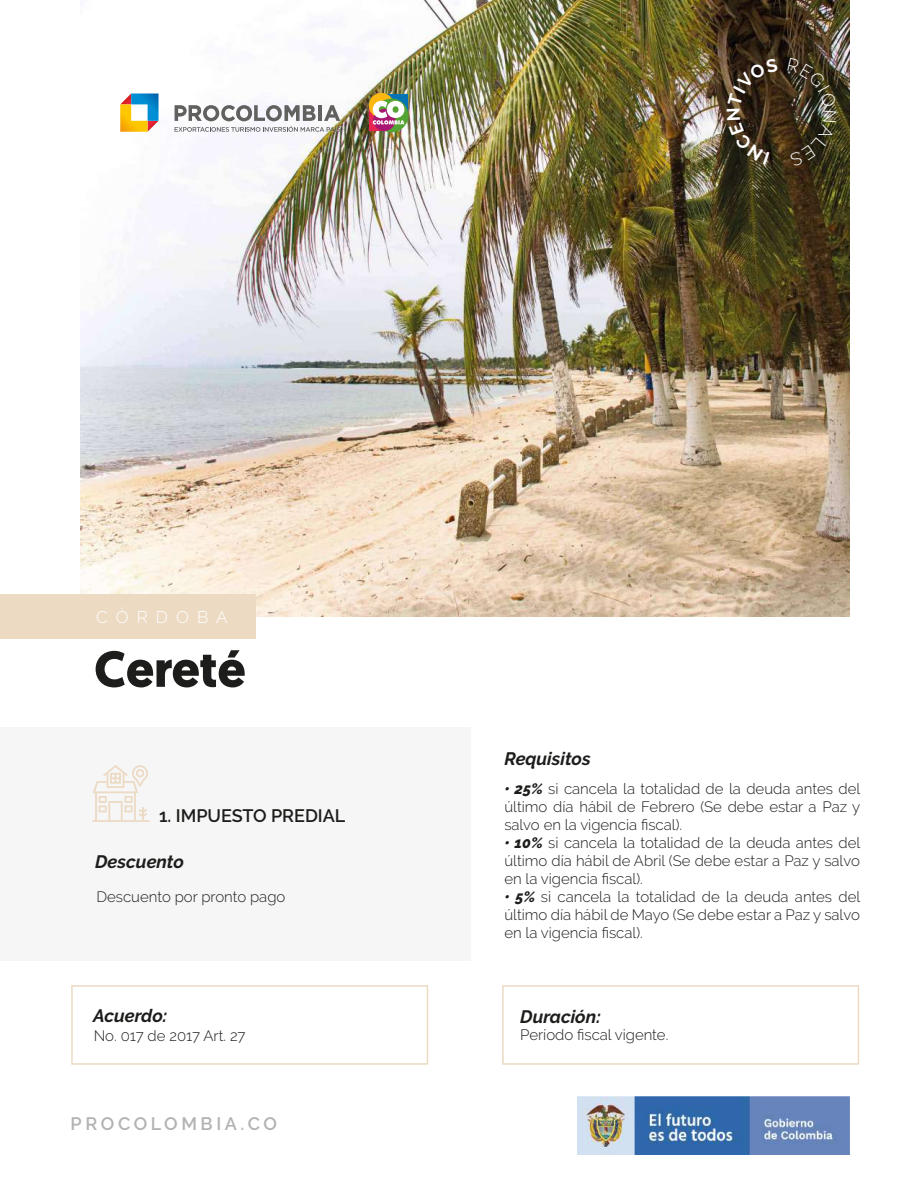
<style>
.page{position:relative;width:918px;height:1188px;background:#fff}
.page>*{position:absolute;margin:0;border:0;box-sizing:border-box;transform-origin:0 0}
.t1{font:700 50.4px "Geomanist";color:#1d1d1b}
.t2{font:italic 700 18px "Raleway";color:#1d1d1b}
.t3{font:600 18px "Raleway";color:#1d1d1b}
.t4{font:600 18px "Raleway";letter-spacing:.2em;color:#b3b2b2}
.t5{font:300 16.95px "Raleway";letter-spacing:.48em;color:#fff}
.t6{font:300 15px/18px "Raleway";color:#1d1d1b;text-align:justify}
.s1{font-weight:800;font-style:italic}
</style>
<div class="page">
<img style="left:80px;top:0;width:769px;height:616px">
<div style="left:0;top:727px;width:470px;height:233px;background:#f6f6f6"></div>
<div style="left:0;top:594px;width:256px;height:45px;background:#ecdac3"></div>
<svg style="left:120px;top:93px;width:39px;height:39px"></svg>
<svg style="left:175px;top:105px;width:165px;height:27px"></svg>
<div style="left:369px;top:105px;width:26px;height:26px;background:#e62552"></div>
<div style="left:386px;top:94px;width:22px;height:22px;background:#0574b4"></div>
<div style="left:369px;top:93px;width:25px;height:25px;background:#fbb811;border-radius:50%"></div>
<div style="left:375px;top:99px;width:33px;height:33px;background:#54a433;border-radius:50%"></div>
<div style="left:373px;top:109px;width:22px;height:22px;background:#a71771;border-radius:50%"></div>
<svg style="left:373px;top:101px;width:31px;height:24px"></svg>
<img style="left:578px;top:1097px;width:271px;height:57px">
<div style="left:71px;top:985px;width:357px;height:80px;border:2px solid #ecdac3"></div>
<div style="left:502px;top:985px;width:357px;height:80px;border:2px solid #ecdac3"></div>
<svg style="left:92px;top:765px;width:58px;height:57px"></svg>
<svg style="left:727px;top:58px;width:51px;height:107px;background:#3c2c1a"></svg>
<img style="left:787px;top:58px;width:50px;height:108px">
<p class="t5" style="left:96px;top:607px;width:133px">CÓRDOBA</p>
<h1 class="t1" style="left:94px;top:636px;width:153px">Cereté</h1>
<p class="t3" style="left:159px;top:805px;width:188px">1. IMPUESTO PREDIAL</p>
<p class="t2" style="left:95px;top:851px;width:90px">Descuento</p>
<p class="t6" style="left:96px;top:888px;width:190px">Descuento por pronto pago</p>
<p class="t2" style="left:504px;top:748px;width:88px">Requisitos</p>
<p class="t6" style="left:504px;top:780px;width:358px"><span class="s1">• 25%</span> si cancela la totalidad de la deuda antes del último día hábil de Febrero (Se debe estar a Paz y salvo en la vigencia fiscal).</p>
<p class="t6" style="left:504px;top:834px;width:358px"><span class="s1">• 10%</span> si cancela la totalidad de la deuda antes del último día hábil de Abril (Se debe estar a Paz y salvo en la vigencia fiscal).</p>
<p class="t6" style="left:504px;top:888px;width:358px"><span class="s1">• 5%</span> si cancela la totalidad de la deuda antes del último día hábil de Mayo (Se debe estar a Paz y salvo en la vigencia fiscal).</p>
<p class="t2" style="left:93px;top:1005px;width:76px">Acuerdo:</p>
<p class="t2" style="left:520px;top:1006px;width:82px">Duración:</p>
<p class="t6" style="left:94px;top:1026px;width:153px">No. 017 de 2017 Art. 27</p>
<p class="t6" style="left:520px;top:1026px;width:150px">Período fiscal vigente.</p>
<p class="t4" style="left:71px;top:1113px;width:208px">PROCOLOMBIA.CO</p>
</div>
